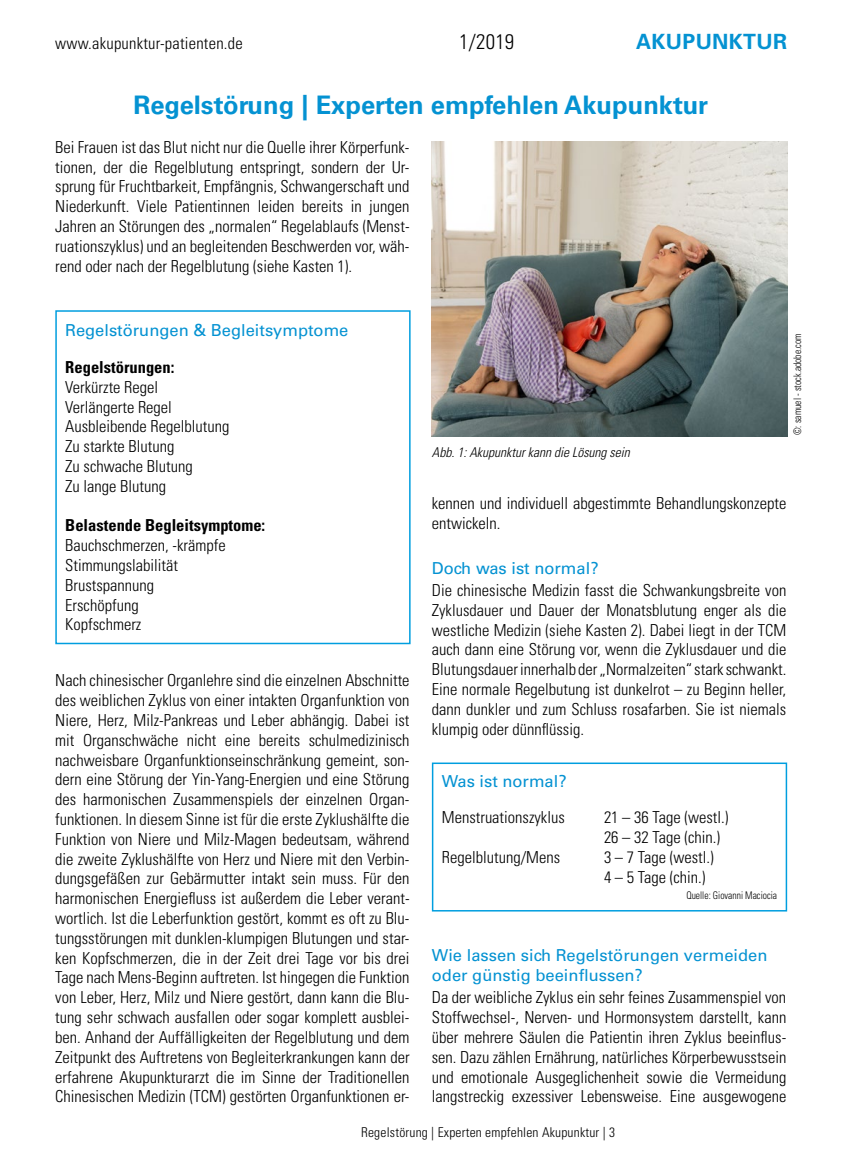
<style>
.page{position:relative;width:851px;height:1170px;background:#fff}
.page>*{position:absolute;margin:0;border:0;box-sizing:border-box;transform-origin:0 0}
.t1{font:700 25.5px "Univers LT Std";color:#0492d2}
.t2{font:700 21px "Univers LT Std";letter-spacing:.015em;color:#0492d2}
.t3{font:300 condensed 21px "Univers LT Std";color:#000}
.t4{font:300 condensed 16.5px/19.8px "Univers LT Std";color:#000}
.t5{font:16.5px/19.8px "Univers LT Std";color:#0492d2}
.t6{font:700 condensed 16.5px "Univers LT Std";color:#000}
.t7{font:300 condensed 13.5px "Univers LT Std";letter-spacing:.015em;color:#000}
.t8{font:italic 300 condensed 13.5px "Univers LT Std";color:#000}
.t9{font:300 condensed 10.5px "Univers LT Std";color:#000;scale:.91 1}
</style>
<div class="page">
<div style="left:55px;top:310px;width:355px;height:334px;border:2px solid #009edf"></div>
<div style="left:432px;top:762px;width:355px;height:149px;border:2px solid #009edf"></div>
<img style="left:432px;top:142px;width:355px;height:294px">
<p class="t4" style="left:55px;top:34px;width:189px">www.akupunktur-patienten.de</p>
<p class="t3" style="left:459px;top:29px;width:57px">1/2019</p>
<p class="t2" style="left:636px;top:30px;width:153px">AKUPUNKTUR</p>
<h1 class="t1" style="left:133px;top:90px;width:576px">Regelstörung | Experten empfehlen Akupunktur</h1>
<p class="t4" style="left:55px;top:137px;width:356px;text-align:justify">Bei Frauen ist das Blut nicht nur die Quelle ihrer Körperfunk&shy;tionen, der die Regelblutung entspringt, sondern der Ur&shy;sprung für Fruchtbarkeit, Empfängnis, Schwangerschaft und Niederkunft. Viele Patientinnen leiden bereits in jungen Jahren an Störungen des „normalen“ Regelablaufs (Menst&shy;ruationszyklus) und an begleitenden Beschwerden vor, wäh&shy;rend oder nach der Regelblutung (siehe Kasten 1).</p>
<p class="t5" style="left:65px;top:320px;width:284px">Regelstörungen &amp; Begleitsymptome</p>
<p class="t6" style="left:65px;top:357px;width:111px">Regelstörungen:</p>
<p class="t4" style="left:65px;top:377px;width:165px">Verkürzte Regel<br>Verlängerte Regel<br>Ausbleibende Regelblutung<br>Zu starkte Blutung<br>Zu schwache Blutung<br>Zu lange Blutung</p>
<p class="t6" style="left:65px;top:515px;width:201px">Belastende Begleitsymptome:</p>
<p class="t4" style="left:65px;top:535px;width:162px">Bauchschmerzen, -krämpfe<br>Stimmungslabilität<br>Brustspannung<br>Erschöpfung<br>Kopfschmerz</p>
<p class="t4" style="left:55px;top:670px;width:356px;text-align:justify">Nach chinesischer Organlehre sind die einzelnen Abschnitte des weiblichen Zyklus von einer intakten Organfunktion von Niere, Herz, Milz-Pankreas und Leber abhängig. Dabei ist mit Organschwäche nicht eine bereits schulmedizinisch nachweisbare Organfunktionseinschränkung gemeint, son&shy;dern eine Störung der Yin-Yang-Energien und eine Störung des harmonischen Zusammenspiels der einzelnen Organ&shy;funktionen. In diesem Sinne ist für die erste Zyklushälfte die Funktion von Niere und Milz-Magen bedeutsam, während die zweite Zyklushälfte von Herz und Niere mit den Verbin&shy;dungsgefäßen zur Gebärmutter intakt sein muss. Für den harmonischen Energiefluss ist außerdem die Leber verant&shy;wortlich. Ist die Leberfunktion gestört, kommt es oft zu Blu&shy;tungsstörungen mit dunklen-klumpigen Blutungen und star&shy;ken Kopfschmerzen, die in der Zeit drei Tage vor bis drei Tage nach Mens-Beginn auftreten. Ist hingegen die Funktion von Leber, Herz, Milz und Niere gestört, dann kann die Blu&shy;tung sehr schwach ausfallen oder sogar komplett ausblei&shy;ben. Anhand der Auffälligkeiten der Regelblutung und dem Zeitpunkt des Auftretens von Begleiterkrankungen kann der erfahrene Akupunkturarzt die im Sinne der Traditionellen Chinesischen Medizin (TCM) gestörten Organfunktionen er-</p>
<p class="t8" style="left:432px;top:443px;width:199px">Abb. 1: Akupunktur kann die Lösung sein</p>
<p class="t9" style="left:790px;top:435px;width:113px;rotate:-90deg">©: samuel - stock.adobe.com</p>
<p class="t4" style="left:432px;top:493px;width:356px">kennen und individuell abgestimmte Behandlungskonzepte entwickeln.</p>
<p class="t5" style="left:432px;top:558px;width:168px">Doch was ist normal?</p>
<p class="t4" style="left:432px;top:580px;width:356px;text-align:justify">Die chinesische Medizin fasst die Schwankungsbreite von Zyklusdauer und Dauer der Monatsblutung enger als die westliche Medizin (siehe Kasten 2). Dabei liegt in der TCM auch dann eine Störung vor, wenn die Zyklusdauer und die Blutungsdauer innerhalb der „Normalzeiten“ stark schwankt.<br>Eine normale Regelbutung ist dunkelrot – zu Beginn heller, dann dunkler und zum Schluss rosafarben. Sie ist niemals klumpig oder dünnflüssig.</p>
<p class="t5" style="left:442px;top:770px;width:126px">Was ist normal?</p>
<p class="t4" style="left:442px;top:807px;width:124px">Menstruationszyklus</p>
<p class="t4" style="left:604px;top:807px;width:126px">21 – 36 Tage (westl.)<br>26 – 32 Tage (chin.)</p>
<p class="t4" style="left:442px;top:847px;width:120px">Regelblutung/Mens</p>
<p class="t4" style="left:604px;top:847px;width:111px">3 – 7 Tage (westl.)<br>4 – 5 Tage (chin.)</p>
<p class="t9" style="left:686px;top:889px;width:101px">Quelle: Giovanni Maciocia</p>
<p class="t5" style="left:432px;top:945px;width:337px">Wie lassen sich Regelstörungen vermeiden oder günstig beeinflussen?</p>
<p class="t4" style="left:432px;top:987px;width:356px;text-align:justify">Da der weibliche Zyklus ein sehr feines Zusammenspiel von Stoffwechsel-, Nerven- und Hormonsystem darstellt, kann über mehrere Säulen die Patientin ihren Zyklus beeinflus&shy;sen. Dazu zählen Ernährung, natürliches Körperbewusstsein und emotionale Ausgeglichenheit sowie die Vermeidung langstreckig exzessiver Lebensweise. Eine ausgewogene</p>
<p class="t7" style="left:361px;top:1124px;width:255px">Regelstörung | Experten empfehlen Akupunktur | 3</p>
</div>
